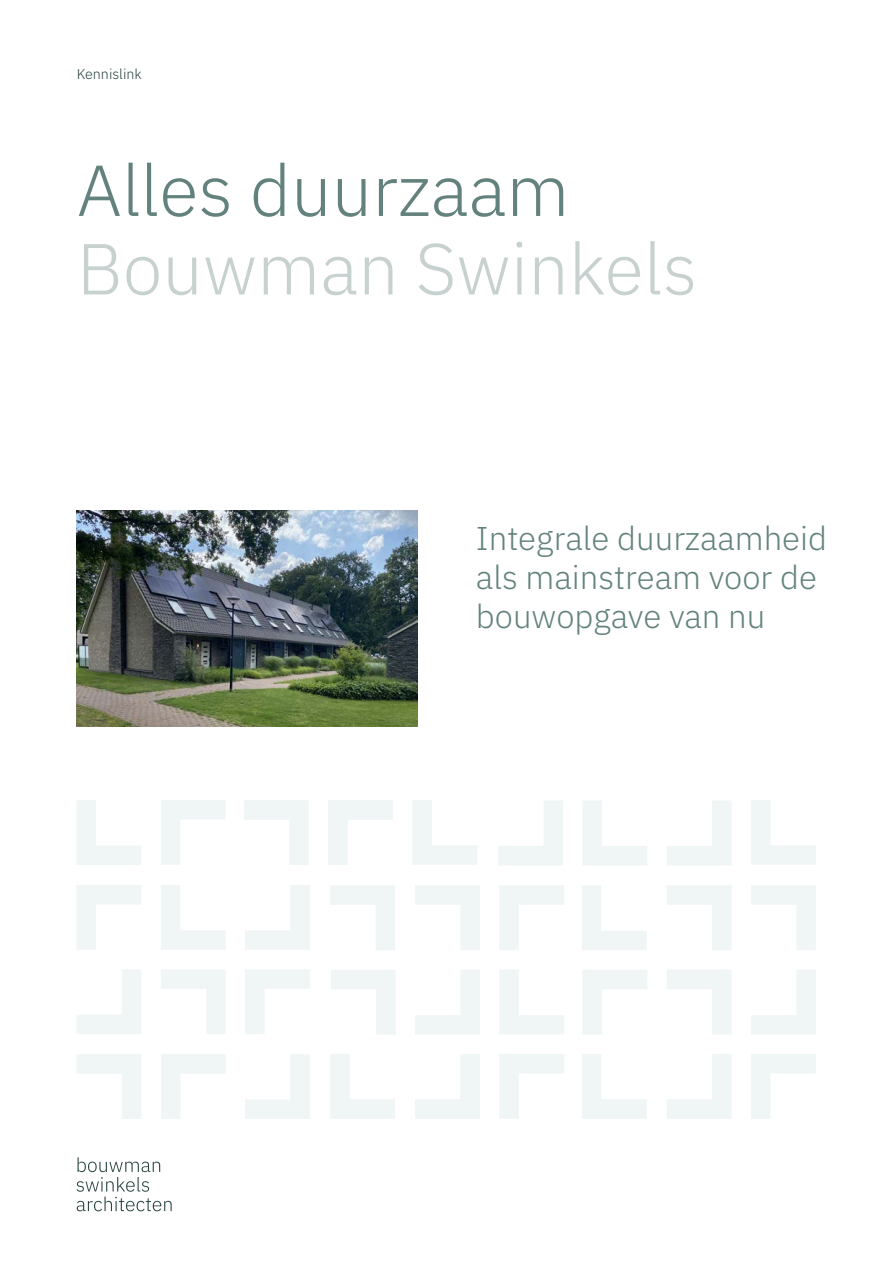
<style>
.page{position:relative;width:893px;height:1263px;background:#fff}
.page>*{position:absolute;margin:0;border:0;box-sizing:border-box;transform-origin:0 0}
.Titel_Kop_XL_48{font:300 72px "IBM Plex Sans";color:#c7d1cf}
.Titel_Kop_XL_48-2{font:300 72px "IBM Plex Sans";color:#63827d}
.Titel_Kop_M_22{font:300 33px/39.3px "IBM Plex Sans";color:#63827d}
.t1{font:300 14.25px "IBM Plex Sans";color:#294540}
</style>
<div class="page">
<svg style="left:77px;top:1157px;width:95px;height:54px"></svg>
<svg style="left:245px;top:1054px;width:65px;height:65px"></svg>
<svg style="left:161px;top:1054px;width:65px;height:65px"></svg>
<svg style="left:245px;top:885px;width:65px;height:65px"></svg>
<svg style="left:245px;top:969px;width:65px;height:65px"></svg>
<svg style="left:77px;top:1054px;width:64px;height:65px"></svg>
<svg style="left:77px;top:969px;width:64px;height:65px"></svg>
<svg style="left:77px;top:885px;width:64px;height:65px"></svg>
<svg style="left:161px;top:969px;width:64px;height:65px"></svg>
<svg style="left:161px;top:885px;width:64px;height:65px"></svg>
<svg style="left:582px;top:1054px;width:65px;height:65px"></svg>
<svg style="left:583px;top:970px;width:64px;height:65px"></svg>
<svg style="left:751px;top:1054px;width:65px;height:65px"></svg>
<svg style="left:667px;top:1054px;width:64px;height:65px"></svg>
<svg style="left:582px;top:886px;width:65px;height:64px"></svg>
<svg style="left:667px;top:886px;width:64px;height:64px"></svg>
<svg style="left:751px;top:886px;width:65px;height:64px"></svg>
<svg style="left:667px;top:970px;width:64px;height:64px"></svg>
<svg style="left:751px;top:970px;width:65px;height:64px"></svg>
<svg style="left:330px;top:1054px;width:65px;height:65px"></svg>
<svg style="left:331px;top:970px;width:64px;height:65px"></svg>
<svg style="left:500px;top:1054px;width:64px;height:65px"></svg>
<svg style="left:415px;top:1054px;width:65px;height:65px"></svg>
<svg style="left:330px;top:886px;width:65px;height:64px"></svg>
<svg style="left:415px;top:886px;width:65px;height:64px"></svg>
<svg style="left:500px;top:886px;width:64px;height:64px"></svg>
<svg style="left:415px;top:970px;width:65px;height:64px"></svg>
<svg style="left:500px;top:970px;width:64px;height:64px"></svg>
<svg style="left:498px;top:801px;width:65px;height:64px"></svg>
<svg style="left:667px;top:801px;width:64px;height:64px"></svg>
<svg style="left:583px;top:801px;width:64px;height:64px"></svg>
<svg style="left:751px;top:800px;width:65px;height:65px"></svg>
<svg style="left:161px;top:800px;width:64px;height:65px"></svg>
<svg style="left:77px;top:800px;width:64px;height:65px"></svg>
<svg style="left:413px;top:800px;width:64px;height:65px"></svg>
<svg style="left:328px;top:800px;width:65px;height:65px"></svg>
<svg style="left:244px;top:800px;width:65px;height:65px"></svg>
<img style="left:77px;top:510px;width:340px;height:216px">
<p class="t1" style="left:77px;top:63px;width:66px">Kennislink</p>
<p class="Titel_Kop_XL_48-2" style="left:77px;top:136px;width:494px">Alles duurzaam</p>
<p class="Titel_Kop_XL_48" style="left:77px;top:215px;width:622px">Bouwman Swinkels</p>
<p class="Titel_Kop_M_22" style="left:476px;top:516px;width:353px">Integrale duurzaamheid als mainstream voor de</p>
<p class="Titel_Kop_M_22" style="left:476px;top:594px;width:291px">bouwopgave van nu</p>
</div>
